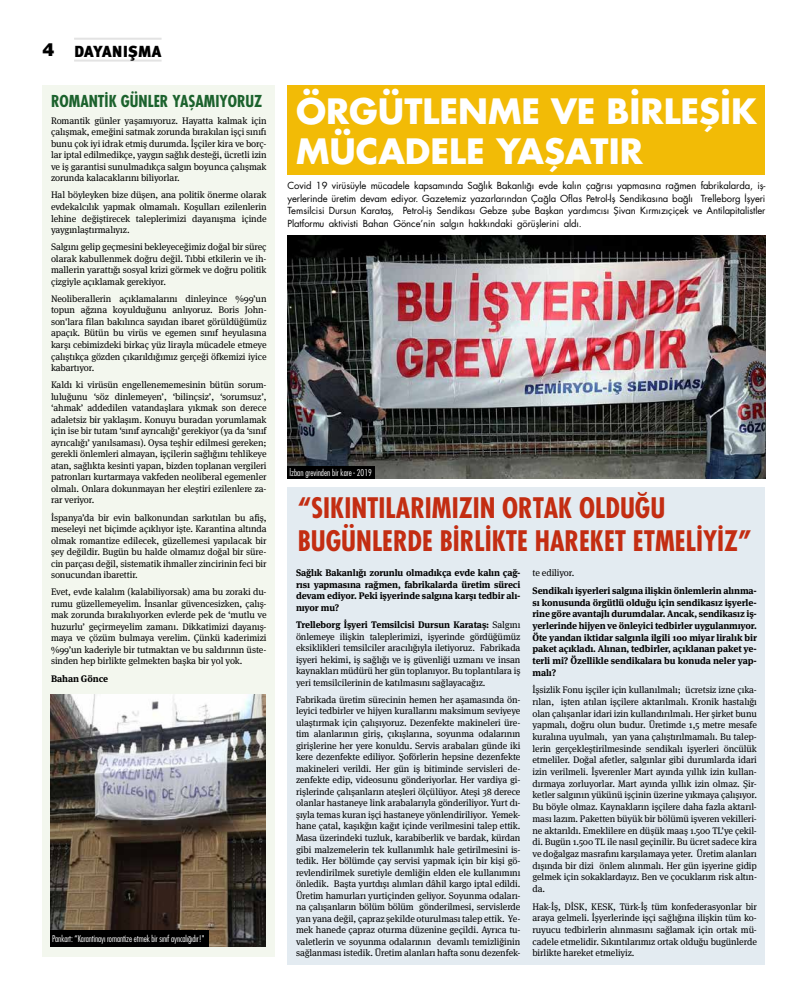
<style>
.page{position:relative;width:808px;height:993px;background:#fff}
.page>*{position:absolute;margin:0;border:0;box-sizing:border-box;transform-origin:0 0}
.t1{font:34px/40.8px "Futura Bold Tr";color:#fff}
.t2{font:27.5px/33px "Futura Cond Bold Tr";color:#c32d12}
.t3{font:16px "Futura Cond Bold Tr";color:#1c622d}
.t4{font:16px "Meta Black Tr";color:#000}
.t5{font:9.5px/11.5px "Meta Serif Pro";letter-spacing:-.01em;color:#000;text-align:justify}
.t6{font:700 9.5px/11.7px "Meta Serif Pro";letter-spacing:-.01em;color:#000;text-align:justify}
.t7{font:9.5px/12.5px "Futura Book Tr";letter-spacing:-.01em;color:#000;text-align:justify}
.t8{font:9px "Futura Cond Light Tr";letter-spacing:-.01em;color:#fff}
.s1{font-family:"Helvetica Black Tr";font-size:18px}
.s2{font-weight:700}
</style>
<div class="page">
<hr style="left:74px;top:38px;width:88px;height:2px;background:#e3e3e3">
<hr style="left:74px;top:60px;width:88px;height:2px;background:#e3e3e3">
<div style="left:287px;top:487px;width:478px;height:477px;background:#e3ebf1"></div>
<div style="left:43px;top:85px;width:232px;height:871px;background:#f3f7ee"></div>
<div style="left:287px;top:85px;width:478px;height:90px;background:#f2bb06"></div>
<img style="left:287px;top:235px;width:478px;height:243px">
<img style="left:50px;top:694px;width:216px;height:251px">
<div style="left:50px;top:929px;width:158px;height:16px;background:#000"></div>
<div style="left:287px;top:466px;width:87px;height:12px;background:#000"></div>
<h3 class="t4" style="left:43px;top:41px;width:120px"><span class="s1">4</span> DAYANIŞMA</h3>
<h3 class="t3" style="left:51px;top:90px;width:213px">ROMANTİK GÜNLER YAŞAMIYORUZ</h3>
<p class="t5" style="left:51px;top:114px;width:217px">Romantik günler yaşamıyoruz. Hayatta kalmak için çalışmak, emeğini satmak zorunda bırakılan işçi sınıfı bunu çok iyi idrak etmiş durumda. İşçiler kira ve borç&shy;lar iptal edilmedikçe, yaygın sağlık desteği, ücretli izin ve iş garantisi sunulmadıkça salgın boyunca çalışmak zorunda kalacaklarını biliyorlar.</p>
<p class="t5" style="left:51px;top:189px;width:217px">Hal böyleyken bize düşen, ana politik önerme olarak evdekalcılık yapmak olmamalı. Koşulları ezilenlerin lehine değiştirecek taleplerimizi dayanışma içinde yaygınlaştırmalıyız.</p>
<p class="t5" style="left:51px;top:240px;width:217px">Salgını gelip geçmesini bekleyeceğimiz doğal bir süreç olarak kabullenmek doğru değil. Tıbbi etkilerin ve ih&shy;mallerin yarattığı sosyal krizi görmek ve doğru politik çizgiyle açıklamak gerekiyor.</p>
<p class="t5" style="left:51px;top:292px;width:217px">Neoliberallerin açıklamalarını dinleyince %99’un topun ağzına koyulduğunu anlıyoruz. Boris John&shy;son'lara filan bakılınca sayıdan ibaret görüldüğümüz apaçık. Bütün bu virüs ve egemen sınıf heyulasına karşı cebimizdeki birkaç yüz lirayla mücadele etmeye çalıştıkça gözden çıkarıldığımız gerçeği öfkemizi iyice kabartıyor.</p>
<p class="t5" style="left:51px;top:378px;width:217px">Kaldı ki virüsün engellenememesinin bütün sorum&shy;luluğunu ‘söz dinlemeyen’, ‘bilinçsiz’, ‘sorumsuz’, ‘ahmak’ addedilen vatandaşlara yıkmak son derece adaletsiz bir yaklaşım. Konuyu buradan yorumlamak için ise bir tutam ‘sınıf ayrıcalığı’ gerekiyor (ya da ‘sınıf ayrıcalığı’ yanılsaması). Oysa teşhir edilmesi gereken; gerekli önlemleri almayan, işçilerin sağlığını tehlikeye atan, sağlıkta kesinti yapan, bizden toplanan vergileri patronları kurtarmaya vakfeden neoliberal egemenler olmalı. Onlara dokunmayan her eleştiri ezilenlere za&shy;rar veriyor.</p>
<p class="t5" style="left:51px;top:511px;width:217px">İspanya’da bir evin balkonundan sarkıtılan bu afiş, meseleyi net biçimde açıklıyor işte. Karantina altında olmak romantize edilecek, güzellemesi yapılacak bir şey değildir. Bugün bu halde olmamız doğal bir süre&shy;cin parçası değil, sistematik ihmaller zincirinin feci bir sonucundan ibarettir.</p>
<p class="t5" style="left:51px;top:585px;width:217px">Evet, evde kalalım (kalabiliyorsak) ama bu zoraki du&shy;rumu güzellemeyelim. İnsanlar güvencesizken, çalış&shy;mak zorunda bırakılıyorken evlerde pek de ‘mutlu ve huzurlu’ geçirmeyelim zamanı. Dikkatimizi dayanış&shy;maya ve çözüm bulmaya verelim. Çünkü kaderimizi %99’un kaderiyle bir tutmaktan ve bu saldırının üste&shy;sinden hep birlikte gelmekten başka bir yol yok.</p>
<p class="t6" style="left:51px;top:671px;width:59px">Bahan Gönce</p>
<p class="t8" style="left:52px;top:932px;width:154px">Pankart: “Karantinayı romantize etmek bir sınıf ayrıcalığıdır!"</p>
<h1 class="t1" style="left:296px;top:89px;width:462px">ÖRGÜTLENME VE BİRLEŞİK<br>MÜCADELE YAŞATIR</h1>
<p class="t7" style="left:287px;top:179px;width:479px">Covid 19 virüsüyle mücadele kapsamında Sağlık Bakanlığı evde kalın çağrısı yapmasına rağmen fabrikalarda, iş&shy;yerlerinde üretim devam ediyor. Gazetemiz yazarlarından Çağla Oflas Petrol-İş Sendikasına bağlı Trelleborg İşyeri Temsilcisi Dursun Karataş, Petrol-iş Sendikası Gebze şube Başkan yardımcısı Şivan Kırmızıçiçek ve Antilapitalistler Platformu aktivisti Bahan Gönce’nin salgın hakkındaki görüşlerini aldı.</p>
<p class="t8" style="left:289px;top:466px;width:84px">İzban grevinden bir kare - 2019</p>
<h2 class="t2" style="left:298px;top:490px;width:455px">“SIKINTILARIMIZIN ORTAK OLDUĞU<br>BUGÜNLERDE BİRLİKTE HAREKET ETMELİYİZ”</h2>
<p class="t6" style="left:296px;top:566px;width:226px">Sağlık Bakanlığı zorunlu olmadıkça evde kalın çağ&shy;rısı yapmasına rağmen, fabrikalarda üretim süreci devam ediyor. Peki işyerinde salgına karşı tedbir alı&shy;nıyor mu?</p>
<p class="t5" style="left:296px;top:618px;width:226px"><span class="s2">Trelleborg İşyeri Temsilcisi Dursun Karataş:</span> Salgını önlemeye ilişkin taleplerimizi, işyerinde gördüğümüz eksiklikleri temsilciler aracılığıyla iletiyoruz. Fabrikada işyeri hekimi, iş sağlığı ve iş güvenliği uzmanı ve insan kaynakları müdürü her gün toplanıyor. Bu toplantılara iş yeri temsilcilerinin de katılmasını sağlayacağız.</p>
<p class="t5" style="left:296px;top:693px;width:226px">Fabrikada üretim sürecinin hemen her aşamasında ön&shy;leyici tedbirler ve hijyen kurallarını maksimum seviyeye ulaştırmak için çalışıyoruz. Dezenfekte makineleri üre&shy;tim alanlarının giriş, çıkışlarına, soyunma odalarının girişlerine her yere konuldu. Servis arabaları günde iki kere dezenfekte ediliyor. Şoförlerin hepsine dezenfekte makineleri verildi. Her gün iş bitiminde servisleri de&shy;zenfekte edip, videosunu gönderiyorlar. Her vardiya gi&shy;rişlerinde çalışanların ateşleri ölçülüyor. Ateşi 38 derece olanlar hastaneye link arabalarıyla gönderiliyor. Yurt dı&shy;şıyla temas kuran işçi hastaneye yönlendiriliyor. Yemek&shy;hane çatal, kaşıkğın kağıt içinde verilmesini talep ettik.<br>Masa üzerindeki tuzluk, karabiberlik ve bardak, kürdan gibi malzemelerin tek kullanımlık hale getirilmesini is&shy;tedik. Her bölümde çay servisi yapmak için bir kişi gö&shy;revlendirilmek suretiyle demliğin elden ele kullanımını önledik. Başta yurtdışı alımları dâhil kargo iptal edildi.<br>Üretim hamurları yurtiçinden geliyor. Soyunma odaları&shy;na çalışanların bölüm bölüm gönderilmesi, servislerde yan yana değil, çapraz şekilde oturulması talep ettik. Ye&shy;mek hanede çapraz oturma düzenine geçildi. Ayrıca tu&shy;valetlerin ve soyunma odalarının devamlı temizliğinin sağlanması istedik. Üretim alanları hafta sonu dezenfek-</p>
<p class="t5" style="left:532px;top:566px;width:43px">te ediliyor.</p>
<p class="t6" style="left:532px;top:583px;width:226px">Sendikalı işyerleri salgına ilişkin önlemlerin alınma&shy;sı konusunda örgütlü olduğu için sendikasız işyerle&shy;rine göre avantajlı durumdalar. Ancak, sendikasız iş&shy;yerlerinde hijyen ve önleyici tedbirler uygulanmıyor.<br>Öte yandan iktidar salgınla ilgili 100 miyar liralık bir paket açıkladı. Alınan, tedbirler, açıklanan paket ye&shy;terli mi? Özellikle sendikalara bu konuda neler yap&shy;malı?</p>
<p class="t5" style="left:532px;top:683px;width:226px">İşsizlik Fonu işçiler için kullanılmalı; ücretsiz izne çıka&shy;rılan, işten atılan işçilere aktarılmalı. Kronik hastalığı olan çalışanlar idari izin kullandırılmalı. Her şirket bunu yapmalı, doğru olun budur. Üretimde 1,5 metre mesafe kuralına uyulmalı, yan yana çalıştırılmamalı. Bu talep&shy;lerin gerçekleştirilmesinde sendikalı işyerleri öncülük etmeliler. Doğal afetler, salgınlar gibi durumlarda idari izin verilmeli. İşverenler Mart ayında yıllık izin kullan&shy;dırmaya zorluyorlar. Mart ayında yıllık izin olmaz. Şir&shy;ketler salgının yükünü işçinin üzerine yıkmaya çalışıyor.<br>Bu böyle olmaz. Kaynakların işçilere daha fazla aktarıl&shy;ması lazım. Paketten büyük bir bölümü işveren vekilleri&shy;ne aktarıldı. Emeklilere en düşük maaş 1.500 TL’ye çekil&shy;di. Bugün 1.500 TL ile nasıl geçinilir. Bu ücret sadece kira ve doğalgaz masrafını karşılamaya yeter. Üretim alanları dışında bir dizi önlem alınmalı. Her gün işyerine gidip gelmek için sokaklardayız. Ben ve çocuklarım risk altın&shy;da.</p>
<p class="t5" style="left:532px;top:899px;width:226px">Hak-İş, DİSK, KESK, Türk-İş tüm konfederasyonlar bir araya gelmeli. İşyerlerinde işçi sağlığına ilişkin tüm ko&shy;ruyucu tedbirlerin alınmasını sağlamak için ortak mü&shy;cadele etmelidir. Sıkıntılarımız ortak olduğu bugünlerde birlikte hareket etmeliyiz.</p>
</div>
